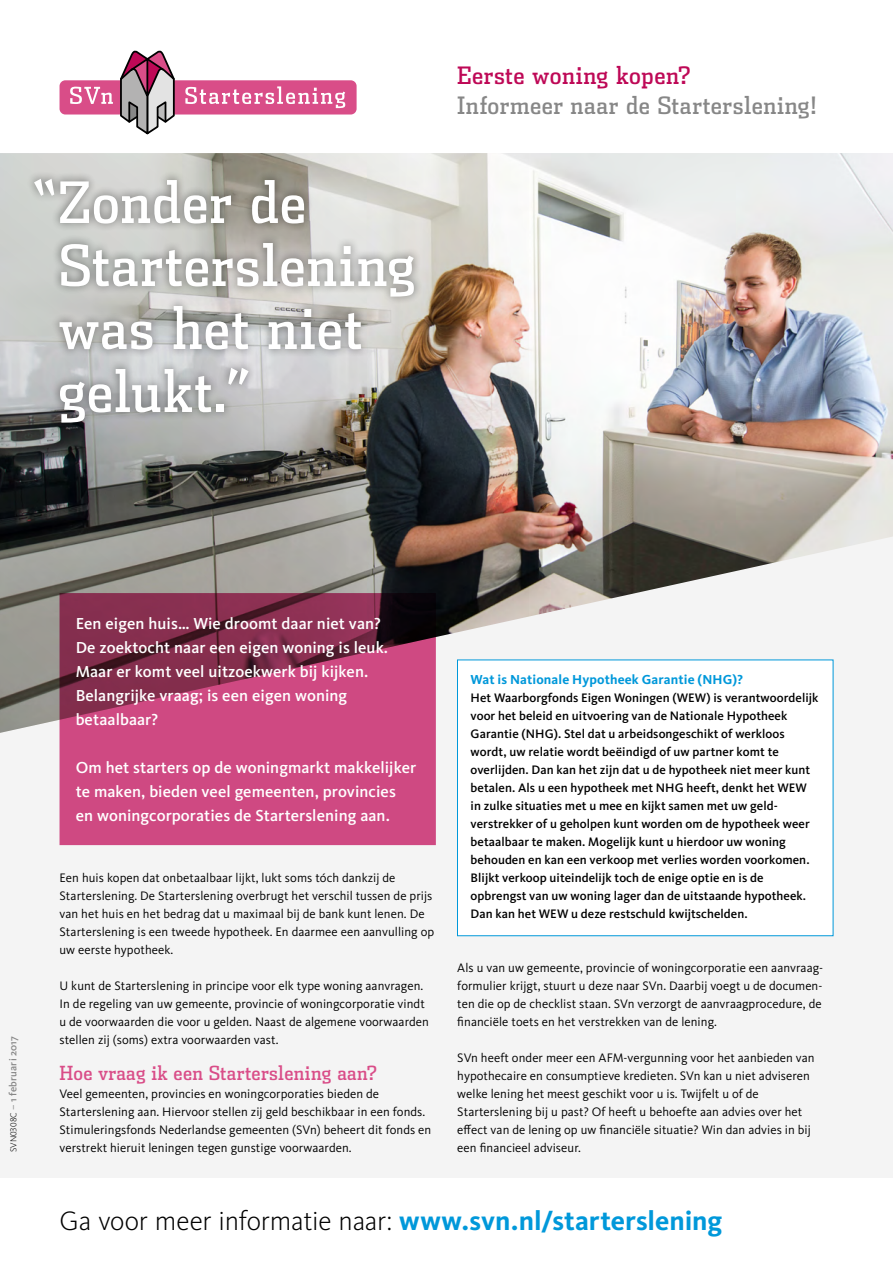
<style>
.page{position:relative;width:893px;height:1263px;background:#fff}
.page>*{position:absolute;margin:0;border:0;box-sizing:border-box;transform-origin:0 0}
.kop_1{font:57px/63px "Dispatch Cond";letter-spacing:.01em;color:#fff}
.Platte_tekst{font:300 27.6px "Kievit OT";letter-spacing:-.01em;color:#000}
.kop_1-2{font:24px/30px "Dispatch Cond";letter-spacing:.02em;color:#878787}
.tussenkop_2012{font:19.5px "Dispatch Cond";letter-spacing:.02em;color:#d94d88}
.Inleiding{font:500 16.5px/24px "Kievit OT";letter-spacing:.005em;color:#fff}
.brood{font:700 13.5px "Kievit OT";letter-spacing:.01em;color:#0098da}
.brood-2{font:12.75px/18px "Kievit OT";letter-spacing:.005em;color:#000}
.brood-3{font:500 12.75px/18px "Kievit OT";letter-spacing:.005em;color:#000}
.t1{font:500 10.5px "Kievit OT";letter-spacing:.02em;color:#878787}
.s1{color:#be0856}
.s2{font-weight:300;font-size:9px;color:#000}
.s3{font-weight:400}
.s4{font-weight:700;color:#0098da}
</style>
<div class="page">
<div style="left:0;top:153px;width:893px;height:1024px;background:#f4f4f4"></div>
<img style="left:529px;top:153px;width:364px;height:580px">
<img style="left:0;top:153px;width:529px;height:583px">
<div style="left:60px;top:80px;width:297px;height:35px;background:#d94d88;border-radius:6px"></div>
<svg style="left:119px;top:50px;width:57px;height:84px"></svg>
<svg style="left:185px;top:86px;width:160px;height:22px"></svg>
<svg style="left:70px;top:87px;width:43px;height:17px"></svg>
<div style="left:26px;top:170px;width:397px;height:262px;background:#000;opacity:.5"></div>
<svg style="left:60px;top:593px;width:376px;height:252px;background:#b03e6d"></svg>
<div style="left:457px;top:660px;width:376px;height:276px;background:#fff"></div>
<p class="kop_1" style="left:58px;top:169px;width:359px;text-indent:-28px">“Zonder de<br>Starterslening was het niet gelukt.”</p>
<p class="kop_1-2" style="left:457px;top:60px;width:361px"><span class="s1">Eerste woning kopen?<br></span>Informeer naar de Starterslening!</p>
<p class="t1" style="left:7px;top:1152px;width:118px;rotate:-90deg"><span class="s2">SVN0308C</span> <span class="s3">–</span> 1 februari 2017</p>
<p class="Inleiding" style="left:76px;top:612px;width:307px">Een eigen huis… Wie droomt daar niet van?</p>
<p class="Inleiding" style="left:76px;top:636px;width:314px">De zoektocht naar een eigen woning is leuk.<br>Maar er komt veel uitzoekwerk bij kijken.<br>Belangrijke vraag; is een eigen woning betaalbaar?</p>
<p class="Inleiding" style="left:76px;top:756px;width:342px">Om het starters op de woningmarkt makkelijker te maken, bieden veel gemeenten, provincies en woningcorporaties de Starterslening aan.</p>
<p class="brood-2" style="left:60px;top:869px;width:376px">Een huis kopen dat onbetaalbaar lijkt, lukt soms tóch dankzij de Starterslening. De Starterslening overbrugt het verschil tussen de prijs van het huis en het bedrag dat u maximaal bij de bank kunt lenen. De Starterslening is een tweede hypotheek. En daarmee een aanvulling op uw eerste hypotheek.</p>
<p class="brood-2" style="left:60px;top:977px;width:371px">U kunt de Starterslening in principe voor elk type woning aanvragen.<br>In de regeling van uw gemeente, provincie of woningcorporatie vindt u de voorwaarden die voor u gelden. Naast de algemene voorwaarden stellen zij (soms) extra voorwaarden vast.</p>
<p class="tussenkop_2012" style="left:60px;top:1061px;width:319px">Hoe vraag ik een Starterslening aan?</p>
<p class="brood-2" style="left:60px;top:1085px;width:373px">Veel gemeenten, provincies en woningcorporaties bieden de Starterslening aan. Hiervoor stellen zij geld beschikbaar in een fonds.<br>Stimuleringsfonds Nederlandse gemeenten (SVn) beheert dit fonds en verstrekt hieruit leningen tegen gunstige voorwaarden.</p>
<p class="brood" style="left:471px;top:671px;width:274px">Wat is Nationale Hypotheek Garantie (NHG)?</p>
<p class="brood-3" style="left:471px;top:689px;width:349px">Het Waarborgfonds Eigen Woningen (WEW) is verantwoordelijk voor het beleid en uitvoering van de Nationale Hypotheek Garantie (NHG). Stel dat u arbeidsongeschikt of werkloos wordt, uw relatie wordt beëindigd of uw partner komt te overlijden. Dan kan het zijn dat u de hypotheek niet meer kunt betalen. Als u een hypotheek met NHG heeft, denkt het WEW in zulke situaties met u mee en kijkt samen met uw geld&shy;verstrekker of u geholpen kunt worden om de hypotheek weer betaalbaar te maken. Mogelijk kunt u hierdoor uw woning behouden en kan een verkoop met verlies worden voorkomen.<br>Blijkt verkoop uiteindelijk toch de enige optie en is de opbrengst van uw woning lager dan de uitstaande hypotheek.<br>Dan kan het WEW u deze restschuld kwijtschelden.</p>
<p class="brood-2" style="left:457px;top:959px;width:367px;text-align:justify">Als u van uw gemeente, provincie of woningcorporatie een aanvraag&shy;formulier krijgt, stuurt u deze naar SVn. Daarbij voegt u de documen&shy;ten die op de checklist staan. SVn verzorgt de aanvraagprocedure, de financiële toets en het verstrekken van de lening.</p>
<p class="brood-2" style="left:457px;top:1049px;width:359px">SVn heeft onder meer een AFM-vergunning voor het aanbieden van hypothecaire en consumptieve kredieten. SVn kan u niet adviseren welke lening het meest geschikt voor u is. Twijfelt u of de Starterslening bij u past? Of heeft u behoefte aan advies over het effect van de lening op uw financiële situatie? Win dan advies in bij een financieel adviseur.</p>
<p class="Platte_tekst" style="left:60px;top:1204px;width:664px">Ga voor meer informatie naar: <span class="s4">www.svn.nl/starterslening</span></p>
</div>
